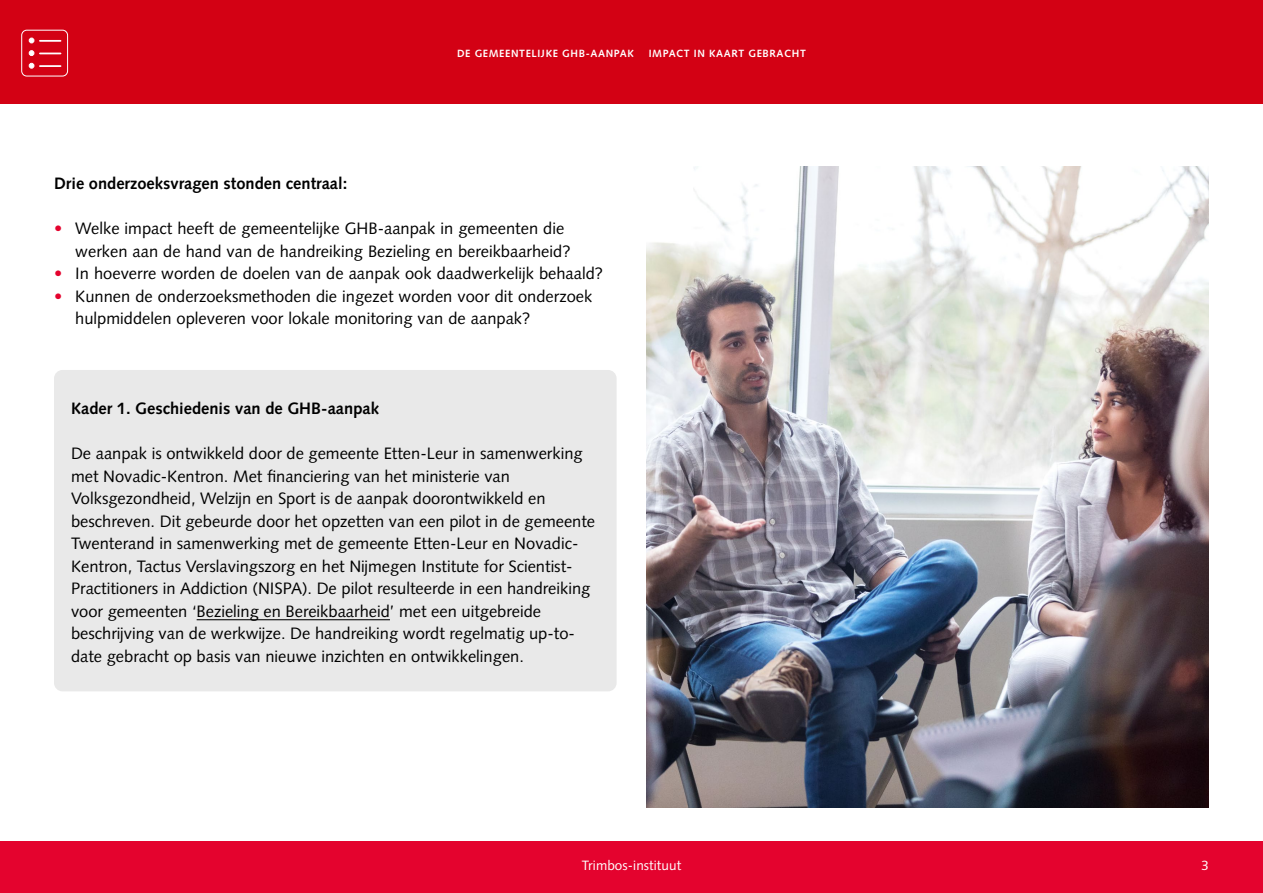
<style>
.page{position:relative;width:1263px;height:893px;background:#fff}
.page>*{position:absolute;margin:0;border:0;box-sizing:border-box;transform-origin:0 0}
.t1{font:16.5px/22.5px "Syntax LT Pro";color:#000}
.t2{font:700 16.5px "Syntax LT Pro";color:#000}
.t3{font:13.5px "Syntax LT Pro";letter-spacing:.005em;color:#fff}
.t4{font:700 10.5px "Syntax LT Pro";letter-spacing:.06em;color:#fff}
.s1{color:#e4032e}
</style>
<div class="page">
<div style="left:0;top:0;width:1263px;height:104px;background:#d30114"></div>
<div style="left:0;top:841px;width:1263px;height:52px;background:#e4032e"></div>
<div style="left:21px;top:30px;width:47px;height:47px;border:1px solid #fff;border-radius:5px"></div>
<svg style="left:29px;top:38px;width:5px;height:5px"></svg>
<hr style="left:40px;top:40px;width:21px;height:2px;background:#fff">
<svg style="left:29px;top:50px;width:5px;height:6px"></svg>
<svg style="left:40px;top:53px;width:21px;height:1px"></svg>
<svg style="left:29px;top:63px;width:5px;height:6px"></svg>
<hr style="left:40px;top:65px;width:21px;height:2px;background:#fff">
<div style="left:54px;top:370px;width:563px;height:321px;background:#e9e9e9;border-radius:9px"></div>
<hr style="left:197px;top:619px;width:193px;height:1px;background:#000">
<img style="left:646px;top:167px;width:562px;height:641px">
<p class="t4" style="left:457px;top:47px;width:178px">DE GEMEENTELIJKE GHB-AANPAK</p>
<p class="t4" style="left:649px;top:47px;width:159px">IMPACT IN KAART GEBRACHT</p>
<p class="t2" style="left:54px;top:174px;width:295px">Drie onderzoeksvragen stonden centraal:</p>
<p class="t1" style="left:75px;top:217px;width:497px;text-indent:-21px"><span class="s1">•</span> Welke impact heeft de gemeentelijke GHB-aanpak in gemeenten die werken aan de hand van de handreiking Bezieling en bereikbaarheid?</p>
<p class="t1" style="left:54px;top:262px;width:551px"><span class="s1">•</span> In hoeverre worden de doelen van de aanpak ook daadwerkelijk behaald?</p>
<p class="t1" style="left:75px;top:285px;width:519px;text-indent:-21px"><span class="s1">•</span> Kunnen de onderzoeksmethoden die ingezet worden voor dit onderzoek hulpmiddelen opleveren voor lokale monitoring van de aanpak?</p>
<p class="t2" style="left:71px;top:399px;width:310px">Kader 1. Geschiedenis van de GHB-aanpak</p>
<p class="t1" style="left:71px;top:442px;width:526px">De aanpak is ontwikkeld door de gemeente Etten-Leur in samenwerking met Novadic-Kentron. Met financiering van het ministerie van Volksgezondheid, Welzijn en Sport is de aanpak doorontwikkeld en beschreven. Dit gebeurde door het opzetten van een pilot in de gemeente Twenterand in samenwerking met de gemeente Etten-Leur en Novadic-Kentron, Tactus Verslavingszorg en het Nijmegen Institute for Scientist-Practitioners in Addiction (NISPA). De pilot resulteerde in een handreiking voor gemeenten ‘Bezieling en Bereikbaarheid’ met een uitgebreide beschrijving van de werkwijze. De handreiking wordt regelmatig up-to&shy;date gebracht op basis van nieuwe inzichten en ontwikkelingen.</p>
<p class="t3" style="left:582px;top:857px;width:101px">Trimbos-instituut</p>
<p class="t3" style="left:1201px;top:857px;width:9px">3</p>
</div>
